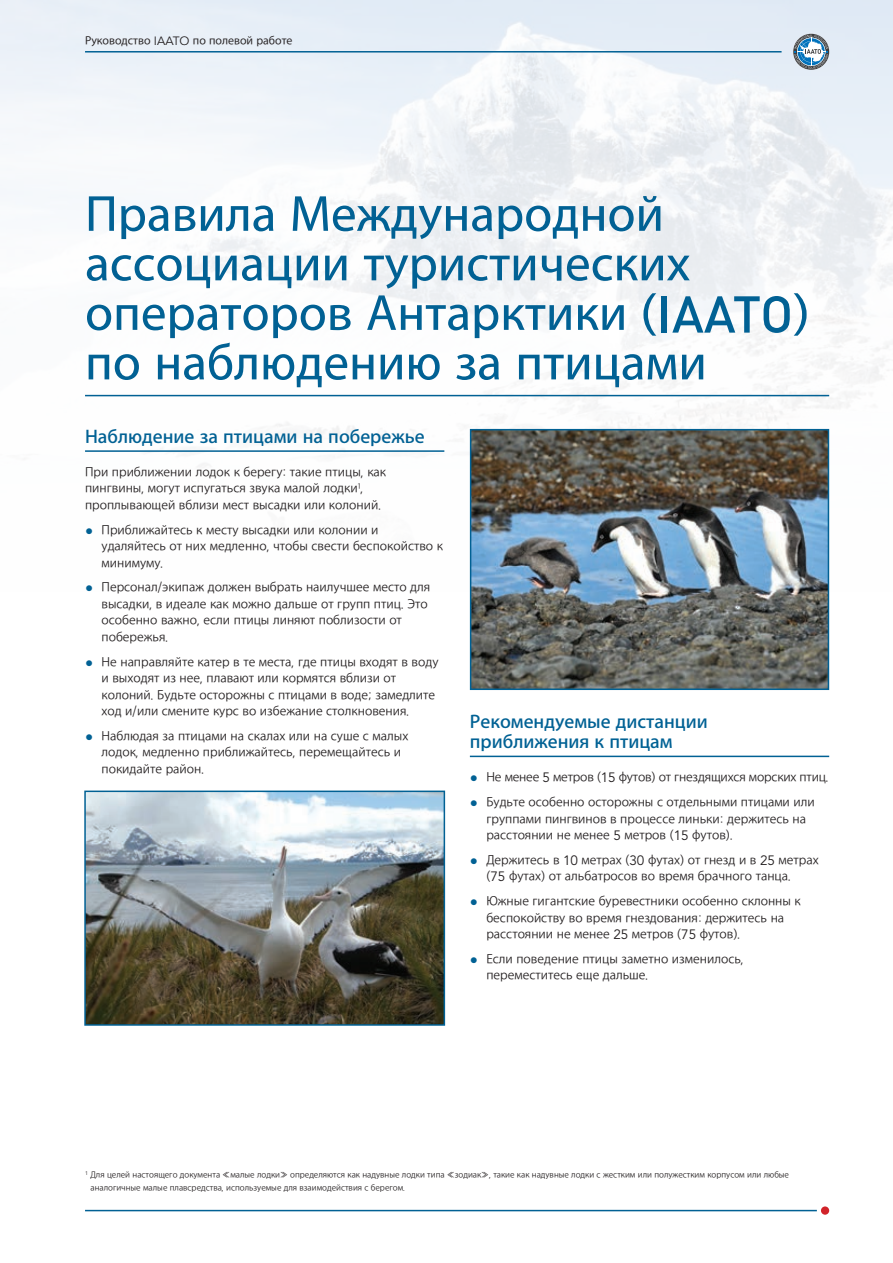
<style>
.page{position:relative;width:893px;height:1263px;background:#fff}
.page>*{position:absolute;margin:0;border:0;box-sizing:border-box;transform-origin:0 0}
.t1{font:500 51px/49.5px "Apple SD Gothic Neo";color:#016194}
.t2{font:600 19.5px/20.7px "Apple SD Gothic Neo";color:#016194}
.t3{font:300 13.5px/16.5px "Apple SD Gothic Neo";color:#231f20}
.t4{font:12px "Apple SD Gothic Neo";color:#231f20}
.t5{font:300 9px/12.3px "Apple SD Gothic Neo";color:#231f20}
.s1{font-family:"Avenir LT Std"}
.s2{font-family:"DIN"}
.s3{font-family:"Arial";font-weight:400;color:#016194}
.s4{font-family:"Avenir LT Std";font-weight:400}
</style>
<div class="page">
<hr style="left:85px;top:1210px;width:732px;height:1px;background:#016194">
<div style="left:821px;top:1206px;width:8px;height:9px;background:#d1232a;border-radius:50%"></div>
<hr style="left:85px;top:51px;width:697px;height:2px;background:#016194">
<svg style="left:793px;top:34px;width:36px;height:36px"></svg>
<svg style="left:794px;top:35px;width:34px;height:34px"></svg>
<hr style="left:85px;top:395px;width:744px;height:1px;background:#016194">
<hr style="left:85px;top:450px;width:359px;height:2px;background:#016194">
<hr style="left:470px;top:756px;width:359px;height:1px;background:#016194">
<img style="left:473px;top:432px;width:353px;height:255px">
<div style="left:470px;top:429px;width:359px;height:261px;border:2px solid #016194"></div>
<img style="left:87px;top:793px;width:355px;height:230px">
<div style="left:84px;top:790px;width:361px;height:236px;border:2px solid #016194"></div>
<p class="t4" style="left:85px;top:34px;width:209px">Руководство <span class="s1">IAATO</span> по полевой работе</p>
<h1 class="t1" style="left:85px;top:193px;width:726px">Правила Международной ассоциации туристических операторов Антарктики (<span class="s2">IAATO</span>) по наблюдению за птицами</h1>
<h2 class="t2" style="left:85px;top:428px;width:341px">Наблюдение за птицами на побережье</h2>
<p class="t3" style="left:85px;top:465px;width:303px">При приближении лодок к берегу: такие птицы, как пингвины, могут испугаться звука малой лодки<sup>1</sup>, проплывающей вблизи мест высадки или колоний.</p>
<p class="t3" style="left:102px;top:522px;width:343px;text-indent:-16px"><span class="s3">●</span> Приближайтесь к месту высадки или колонии и удаляйтесь от них медленно, чтобы свести беспокойство к минимуму.</p>
<p class="t3" style="left:102px;top:580px;width:330px;text-indent:-16px"><span class="s3">●</span> Персонал/экипаж должен выбрать наилучшее место для высадки, в идеале как можно дальше от групп птиц. Это особенно важно, если птицы линяют поблизости от побережья.</p>
<p class="t3" style="left:102px;top:654px;width:338px;text-indent:-16px"><span class="s3">●</span> Не направляйте катер в те места, где птицы входят в воду и выходят из нее, плавают или кормятся вблизи от колоний. Будьте осторожны с птицами в воде; замедлите ход и/или смените курс во избежание столкновения.</p>
<p class="t3" style="left:102px;top:729px;width:308px;text-indent:-16px"><span class="s3">●</span> Наблюдая за птицами на скалах или на суше с малых лодок, медленно приближайтесь, перемещайтесь и покидайте район.</p>
<h2 class="t2" style="left:470px;top:712px;width:240px">Рекомендуемые дистанции приближения к птицам</h2>
<p class="t3" style="left:470px;top:770px;width:360px"><span class="s3">●</span> Не менее <span class="s4">5</span> метров (<span class="s4">15</span> футов) от гнездящихся морских птиц.</p>
<p class="t3" style="left:486px;top:795px;width:330px;text-indent:-16px"><span class="s3">●</span> Будьте особенно осторожны с отдельными птицами или группами пингвинов в процессе линьки: держитесь на расстоянии не менее <span class="s4">5</span> метров (<span class="s4">15</span> футов).</p>
<p class="t3" style="left:486px;top:852px;width:334px;text-indent:-16px"><span class="s3">●</span> Держитесь в <span class="s4">10</span> метрах (<span class="s4">30</span> футах) от гнезд и в <span class="s4">25</span> метрах (<span class="s4">75</span> футах) от альбатросов во время брачного танца.</p>
<p class="t3" style="left:486px;top:894px;width:316px;text-indent:-16px"><span class="s3">●</span> Южные гигантские буревестники особенно склонны к беспокойству во время гнездования: держитесь на расстоянии не менее <span class="s4">25</span> метров (<span class="s4">75</span> футов).</p>
<p class="t3" style="left:486px;top:951px;width:259px;text-indent:-16px"><span class="s3">●</span> Если поведение птицы заметно изменилось, переместитесь еще дальше.</p>
<p class="t5" style="left:90px;top:1169px;width:700px;text-indent:-5px"><sup>1</sup> Для целей настоящего документа «малые лодки» определяются как надувные лодки типа «зодиак», такие как надувные лодки с жестким или полужестким корпусом или любые аналогичные малые плавсредства, используемые для взаимодействия с берегом.</p>
</div>
